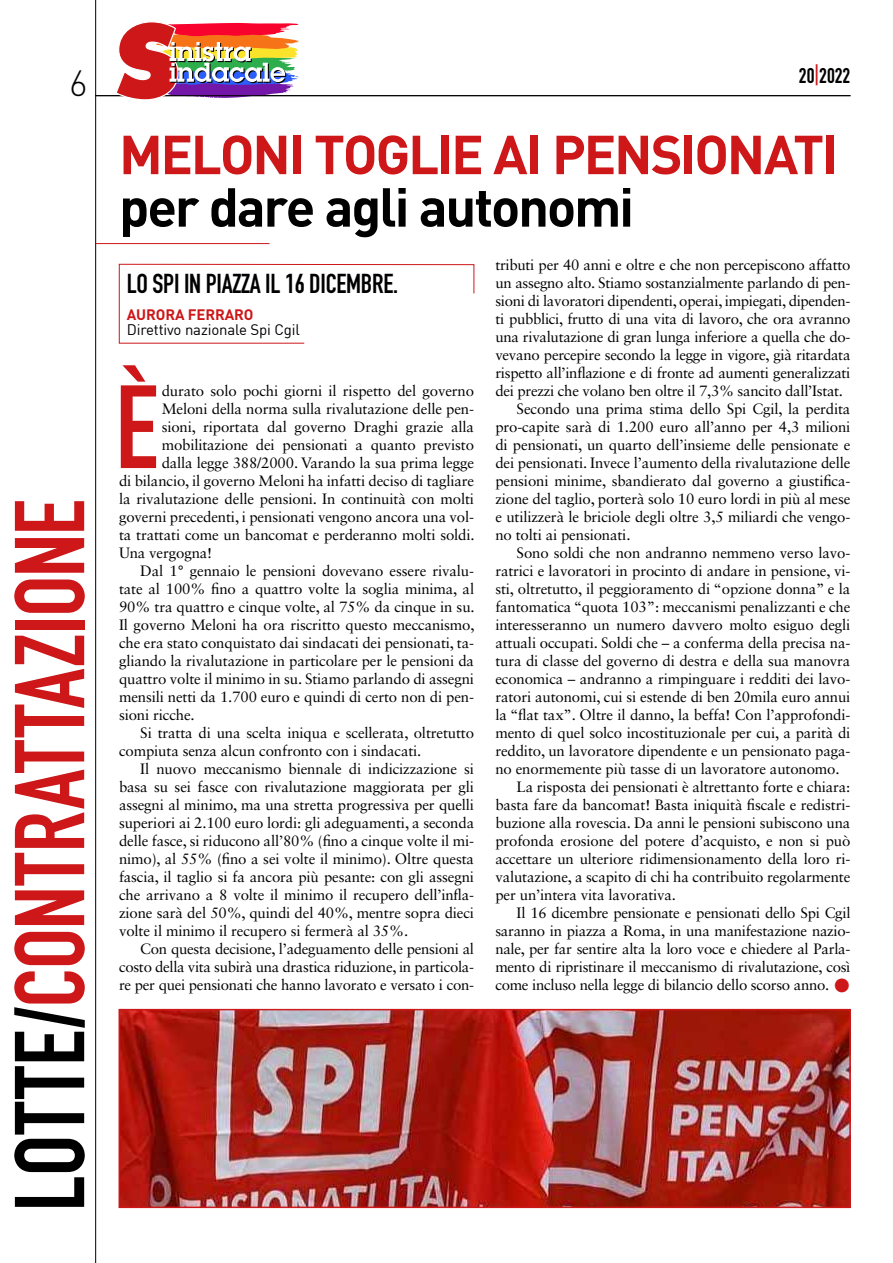
<style>
.page{position:relative;width:893px;height:1263px;background:#fff}
.page>*{position:absolute;margin:0;border:0;box-sizing:border-box;transform-origin:0 0}
.t1{font:116.1px "DIN Engschrift Std";color:#cd1719}
.t2{font:97.35px "DIN Engschrift Std";letter-spacing:-.005em;color:#cd1719}
.t3{font:700 54px "DIN";letter-spacing:-.04em;color:#cd1719}
.t4{font:700 54px "DIN";letter-spacing:-.04em;color:#000}
.t5{font:300 36px "DIN";color:#000}
.t6{font:27px "DIN Engschrift Std";letter-spacing:-.01em;color:#000}
.t7{font:21px "DIN Engschrift Std";color:#000}
.t8{font:15px "Sabon LT Std";letter-spacing:-.01em;color:#000}
.t9{font:15px "DIN";letter-spacing:-.01em;color:#000}
.t10{font:700 15px "DIN";letter-spacing:-.01em;color:#cd1719}
.s1{color:#000}
.s2{color:#cd1719}
</style>
<div class="page">
<hr style="left:95px;top:95px;width:755px;height:1px;background:#000">
<hr style="left:95px;top:0;width:1px;height:1263px;background:#000">
<svg style="left:115px;top:22px;width:184px;height:78px"></svg>
<hr style="left:96px;top:243px;width:174px;height:1px;background:#cd1719">
<svg style="left:119px;top:264px;width:356px;height:80px"></svg>
<img style="left:119px;top:1009px;width:732px;height:199px">
<div style="left:119px;top:1010px;width:731px;height:197px;border:1px solid #cd1719"></div>
<h3 class="t5" style="left:69px;top:61px;width:20px">6</h3>
<h2 class="t2" style="left:-7px;top:1211px;width:714px;rotate:-90deg"><span class="s1">LOTTE/</span>CONTRATTAZIONE</h2>
<h3 class="t7" style="left:799px;top:63px;width:53px">20<span class="s2">|</span>2022</h3>
<h3 class="t3" style="left:119px;top:119px;width:721px">MELONI TOGLIE AI PENSIONATI</h3>
<h3 class="t4" style="left:119px;top:172px;width:516px">per dare agli autonomi</h3>
<h3 class="t6" style="left:127px;top:267px;width:273px">LO SPI IN PIAZZA IL 16 DICEMBRE.</h3>
<p class="t10" style="left:127px;top:304px;width:128px">AURORA FERRARO</p>
<p class="t9" style="left:127px;top:320px;width:175px">Direttivo nazionale Spi Cgil</p>
<h1 class="t1" style="left:115px;top:359px;width:44px">È</h1>
<p class="t8" style="left:162px;top:382px;width:314px">durato solo pochi giorni il rispetto del governo</p>
<p class="t8" style="left:162px;top:400px;width:314px">Meloni della norma sulla rivalutazione delle pen-</p>
<p class="t8" style="left:162px;top:418px;width:314px">sioni, riportata dal governo Draghi grazie alla</p>
<p class="t8" style="left:162px;top:436px;width:314px">mobilitazione dei pensionati a quanto previsto</p>
<p class="t8" style="left:162px;top:454px;width:314px">dalla legge 388/2000. Varando la sua prima legge</p>
<p class="t8" style="left:119px;top:472px;width:357px">di bilancio, il governo Meloni ha infatti deciso di tagliare</p>
<p class="t8" style="left:119px;top:490px;width:357px">la rivalutazione delle pensioni. In continuità con molti</p>
<p class="t8" style="left:119px;top:508px;width:357px">governi precedenti, i pensionati vengono ancora una vol-</p>
<p class="t8" style="left:119px;top:526px;width:357px">ta trattati come un bancomat e perderanno molti soldi.</p>
<p class="t8" style="left:119px;top:544px;width:95px">Una vergogna!</p>
<p class="t8" style="left:140px;top:562px;width:335px">Dal 1° gennaio le pensioni dovevano essere rivalu-</p>
<p class="t8" style="left:119px;top:580px;width:357px">tate al 100% fino a quattro volte la soglia minima, al</p>
<p class="t8" style="left:119px;top:598px;width:357px">90% tra quattro e cinque volte, al 75% da cinque in su.</p>
<p class="t8" style="left:119px;top:616px;width:357px">Il governo Meloni ha ora riscritto questo meccanismo,</p>
<p class="t8" style="left:119px;top:634px;width:357px">che era stato conquistato dai sindacati dei pensionati, ta-</p>
<p class="t8" style="left:119px;top:652px;width:357px">gliando la rivalutazione in particolare per le pensioni da</p>
<p class="t8" style="left:119px;top:670px;width:357px">quattro volte il minimo in su. Stiamo parlando di assegni</p>
<p class="t8" style="left:119px;top:688px;width:357px">mensili netti da 1.700 euro e quindi di certo non di pen-</p>
<p class="t8" style="left:119px;top:706px;width:77px">sioni ricche.</p>
<p class="t8" style="left:140px;top:724px;width:335px">Si tratta di una scelta iniqua e scellerata, oltretutto</p>
<p class="t8" style="left:119px;top:742px;width:304px">compiuta senza alcun confronto con i sindacati.</p>
<p class="t8" style="left:140px;top:760px;width:335px">Il nuovo meccanismo biennale di indicizzazione si</p>
<p class="t8" style="left:119px;top:778px;width:356px">basa su sei fasce con rivalutazione maggiorata per gli</p>
<p class="t8" style="left:119px;top:796px;width:357px">assegni al minimo, ma una stretta progressiva per quelli</p>
<p class="t8" style="left:119px;top:814px;width:357px">superiori ai 2.100 euro lordi: gli adeguamenti, a seconda</p>
<p class="t8" style="left:119px;top:832px;width:357px">delle fasce, si riducono all’80% (fino a cinque volte il mi-</p>
<p class="t8" style="left:119px;top:850px;width:356px">nimo), al 55% (fino a sei volte il minimo). Oltre questa</p>
<p class="t8" style="left:119px;top:868px;width:357px">fascia, il taglio si fa ancora più pesante: con gli assegni</p>
<p class="t8" style="left:119px;top:886px;width:357px">che arrivano a 8 volte il minimo il recupero dell’infla-</p>
<p class="t8" style="left:119px;top:904px;width:357px">zione sarà del 50%, quindi del 40%, mentre sopra dieci</p>
<p class="t8" style="left:119px;top:922px;width:291px">volte il minimo il recupero si fermerà al 35%.</p>
<p class="t8" style="left:140px;top:940px;width:335px">Con questa decisione, l’adeguamento delle pensioni al</p>
<p class="t8" style="left:119px;top:958px;width:357px">costo della vita subirà una drastica riduzione, in particola-</p>
<p class="t8" style="left:119px;top:976px;width:357px">re per quei pensionati che hanno lavorato e versato i con-</p>
<p class="t8" style="left:495px;top:256px;width:357px">tributi per 40 anni e oltre e che non percepiscono affatto</p>
<p class="t8" style="left:495px;top:274px;width:357px">un assegno alto. Stiamo sostanzialmente parlando di pen-</p>
<p class="t8" style="left:495px;top:292px;width:357px">sioni di lavoratori dipendenti, operai, impiegati, dipenden-</p>
<p class="t8" style="left:495px;top:310px;width:357px">ti pubblici, frutto di una vita di lavoro, che ora avranno</p>
<p class="t8" style="left:495px;top:328px;width:356px">una rivalutazione di gran lunga inferiore a quella che do-</p>
<p class="t8" style="left:495px;top:346px;width:357px">vevano percepire secondo la legge in vigore, già ritardata</p>
<p class="t8" style="left:495px;top:364px;width:357px">rispetto all’inflazione e di fronte ad aumenti generalizzati</p>
<p class="t8" style="left:495px;top:382px;width:349px">dei prezzi che volano ben oltre il 7,3% sancito dall’Istat.</p>
<p class="t8" style="left:517px;top:400px;width:335px">Secondo una prima stima dello Spi Cgil, la perdita</p>
<p class="t8" style="left:495px;top:418px;width:357px">pro-capite sarà di 1.200 euro all’anno per 4,3 milioni</p>
<p class="t8" style="left:495px;top:436px;width:357px">di pensionati, un quarto dell’insieme delle pensionate e</p>
<p class="t8" style="left:495px;top:454px;width:357px">dei pensionati. Invece l’aumento della rivalutazione delle</p>
<p class="t8" style="left:495px;top:472px;width:357px">pensioni minime, sbandierato dal governo a giustifica-</p>
<p class="t8" style="left:495px;top:490px;width:357px">zione del taglio, porterà solo 10 euro lordi in più al mese</p>
<p class="t8" style="left:495px;top:508px;width:357px">e utilizzerà le briciole degli oltre 3,5 miliardi che vengo-</p>
<p class="t8" style="left:495px;top:526px;width:137px">no tolti ai pensionati.</p>
<p class="t8" style="left:517px;top:544px;width:335px">Sono soldi che non andranno nemmeno verso lavo-</p>
<p class="t8" style="left:495px;top:562px;width:357px">ratrici e lavoratori in procinto di andare in pensione, vi-</p>
<p class="t8" style="left:495px;top:580px;width:357px">sti, oltretutto, il peggioramento di “opzione donna” e la</p>
<p class="t8" style="left:495px;top:598px;width:357px">fantomatica “quota 103”: meccanismi penalizzanti e che</p>
<p class="t8" style="left:495px;top:616px;width:357px">interesseranno un numero davvero molto esiguo degli</p>
<p class="t8" style="left:495px;top:634px;width:356px">attuali occupati. Soldi che – a conferma della precisa na-</p>
<p class="t8" style="left:495px;top:652px;width:357px">tura di classe del governo di destra e della sua manovra</p>
<p class="t8" style="left:495px;top:670px;width:357px">economica – andranno a rimpinguare i redditi dei lavo-</p>
<p class="t8" style="left:495px;top:688px;width:357px">ratori autonomi, cui si estende di ben 20mila euro annui</p>
<p class="t8" style="left:495px;top:706px;width:357px">la “flat tax”. Oltre il danno, la beffa! Con l’approfondi-</p>
<p class="t8" style="left:495px;top:724px;width:357px">mento di quel solco incostituzionale per cui, a parità di</p>
<p class="t8" style="left:495px;top:742px;width:357px">reddito, un lavoratore dipendente e un pensionato paga-</p>
<p class="t8" style="left:495px;top:760px;width:346px">no enormemente più tasse di un lavoratore autonomo.</p>
<p class="t8" style="left:517px;top:778px;width:335px">La risposta dei pensionati è altrettanto forte e chiara:</p>
<p class="t8" style="left:495px;top:796px;width:356px">basta fare da bancomat! Basta iniquità fiscale e redistri-</p>
<p class="t8" style="left:495px;top:814px;width:357px">buzione alla rovescia. Da anni le pensioni subiscono una</p>
<p class="t8" style="left:495px;top:832px;width:357px">profonda erosione del potere d’acquisto, e non si può</p>
<p class="t8" style="left:495px;top:850px;width:357px">accettare un ulteriore ridimensionamento della loro ri-</p>
<p class="t8" style="left:495px;top:868px;width:357px">valutazione, a scapito di chi ha contribuito regolarmente</p>
<p class="t8" style="left:495px;top:886px;width:182px">per un’intera vita lavorativa.</p>
<p class="t8" style="left:517px;top:904px;width:335px">Il 16 dicembre pensionate e pensionati dello Spi Cgil</p>
<p class="t8" style="left:495px;top:922px;width:357px">saranno in piazza a Roma, in una manifestazione nazio-</p>
<p class="t8" style="left:495px;top:940px;width:356px">nale, per far sentire alta la loro voce e chiedere al Parla-</p>
<p class="t8" style="left:495px;top:958px;width:357px">mento di ripristinare il meccanismo di rivalutazione, così</p>
<p class="t8" style="left:495px;top:976px;width:355px">come incluso nella legge di bilancio dello scorso anno. <span class="s2">●</span></p>
</div>
